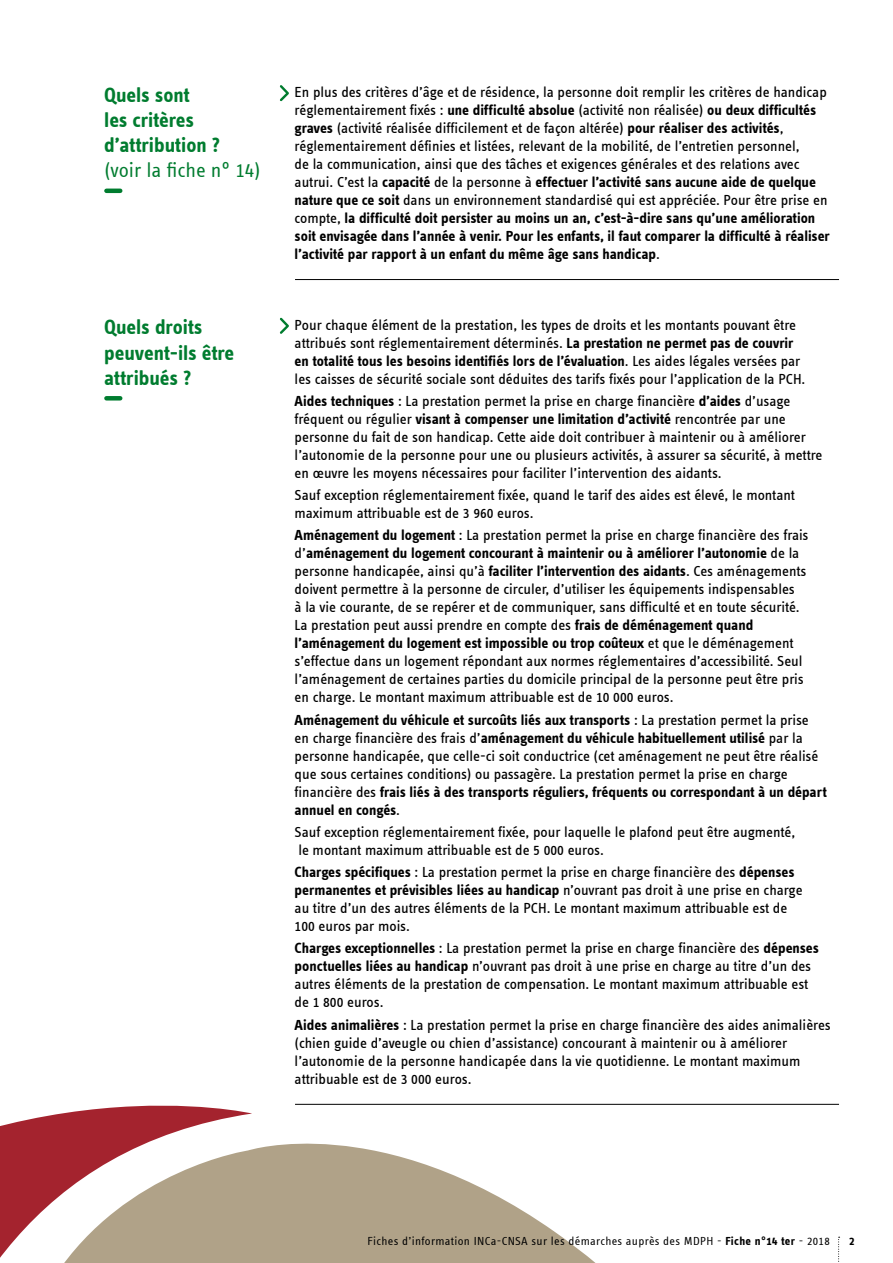
<style>
.page{position:relative;width:893px;height:1263px;background:#fff}
.page>*{position:absolute;margin:0;border:0;box-sizing:border-box;transform-origin:0 0}
.Mise_en_avant_texte{font:700 21px/25.2px "Info Text Offc";letter-spacing:-.005em;color:#007c2f}
.Texte_courant{font:15px/18px "Info Text Offc";color:#000}
.t1{font:12px "Info Text Offc";letter-spacing:.03em;color:#000}
.t2{font:700 12px "Info Text Offc";color:#000}
.s1{font-weight:400}
.s2{font-weight:700}
</style>
<div class="page">
<svg style="left:838px;top:1237px;width:2px;height:25px"></svg>
<svg style="left:252px;top:1143px;width:344px;height:120px;fill:#b0a288"></svg>
<svg style="left:0;top:1105px;width:252px;height:158px"></svg>
<svg style="left:279px;top:85px;width:10px;height:17px"></svg>
<svg style="left:279px;top:317px;width:10px;height:17px"></svg>
<hr style="left:106px;top:189px;width:14px;height:4px;background:#007c2f">
<hr style="left:106px;top:396px;width:14px;height:4px;background:#007c2f">
<hr style="left:295px;top:279px;width:544px;height:1px;background:#000">
<hr style="left:295px;top:1104px;width:544px;height:1px;background:#000">
<p class="Mise_en_avant_texte" style="left:104px;top:82px;width:158px">Quels sont<br>les critères d’attribution ? <span class="s1">(voir la fiche n° 14)</span></p>
<p class="Mise_en_avant_texte" style="left:104px;top:315px;width:131px">Quels droits peuvent-ils être attribués ?</p>
<p class="Texte_courant" style="left:295px;top:83px;width:537px">En plus des critères d’âge et de résidence, la personne doit remplir les critères de handicap réglementairement fixés : <span class="s2">une difficulté absolue</span> (activité non réalisée) <span class="s2">ou deux difficultés graves</span> (activité réalisée difficilement et de façon altérée) <span class="s2">pour réaliser des activités</span>, réglementairement définies et listées, relevant de la mobilité, de l’entretien personnel,<br>de la communication, ainsi que des tâches et exigences générales et des relations avec autrui. C’est la <span class="s2">capacité</span> de la personne à <span class="s2">effectuer l’activité sans aucune aide de quelque nature que ce soit</span> dans un environnement standardisé qui est appréciée. Pour être prise en compte, <span class="s2">la difficulté doit persister au moins un an, c’est-à-dire sans qu’une amélioration soit envisagée dans l’année à venir. Pour les enfants, il faut comparer la difficulté à réaliser l’activité par rapport à un enfant du même âge sans handicap</span>.</p>
<p class="Texte_courant" style="left:295px;top:316px;width:512px">Pour chaque élément de la prestation, les types de droits et les montants pouvant être attribués sont réglementairement déterminés. <span class="s2">La prestation ne permet pas de couvrir en totalité tous les besoins identifiés lors de l’évaluation</span>. Les aides légales versées par les caisses de sécurité sociale sont déduites des tarifs fixés pour l’application de la PCH.</p>
<p class="Texte_courant" style="left:295px;top:392px;width:529px"><span class="s2">Aides techniques</span> : La prestation permet la prise en charge financière <span class="s2">d’aides</span> d’usage fréquent ou régulier <span class="s2">visant à compenser une limitation d’activité</span> rencontrée par une personne du fait de son handicap. Cette aide doit contribuer à maintenir ou à améliorer l’autonomie de la personne pour une ou plusieurs activités, à assurer sa sécurité, à mettre en œuvre les moyens nécessaires pour faciliter l’intervention des aidants.</p>
<p class="Texte_courant" style="left:295px;top:486px;width:502px">Sauf exception réglementairement fixée, quand le tarif des aides est élevé, le montant maximum attribuable est de 3 960 euros.</p>
<p class="Texte_courant" style="left:295px;top:526px;width:515px"><span class="s2">Aménagement du logement</span> : La prestation permet la prise en charge financière des frais d’<span class="s2">aménagement du logement concourant à maintenir ou à améliorer l’autonomie</span> de la personne handicapée, ainsi qu’à <span class="s2">faciliter l’intervention des aidants</span>. Ces aménagements doivent permettre à la personne de circuler, d’utiliser les équipements indispensables<br>à la vie courante, de se repérer et de communiquer, sans difficulté et en toute sécurité.<br>La prestation peut aussi prendre en compte des <span class="s2">frais de déménagement quand l’aménagement du logement est impossible ou trop coûteux</span> et que le déménagement s’effectue dans un logement répondant aux normes réglementaires d’accessibilité. Seul l’aménagement de certaines parties du domicile principal de la personne peut être pris en charge. Le montant maximum attribuable est de 10 000 euros.</p>
<p class="Texte_courant" style="left:295px;top:711px;width:534px"><span class="s2">Aménagement du véhicule et surcoûts liés aux transports</span> : La prestation permet la prise en charge financière des frais d’<span class="s2">aménagement du véhicule habituellement utilisé</span> par la personne handicapée, que celle-ci soit conductrice (cet aménagement ne peut être réalisé que sous certaines conditions) ou passagère. La prestation permet la prise en charge financière des <span class="s2">frais liés à des transports réguliers, fréquents ou correspondant à un départ annuel en congés</span>.</p>
<p class="Texte_courant" style="left:295px;top:823px;width:502px">Sauf exception réglementairement fixée, pour laquelle le plafond peut être augmenté, le montant maximum attribuable est de 5 000 euros.</p>
<p class="Texte_courant" style="left:295px;top:863px;width:509px"><span class="s2">Charges spécifiques</span> : La prestation permet la prise en charge financière des <span class="s2">dépenses permanentes et prévisibles liées au handicap</span> n’ouvrant pas droit à une prise en charge au titre d’un des autres éléments de la PCH. Le montant maximum attribuable est de 100 euros par mois.</p>
<p class="Texte_courant" style="left:295px;top:939px;width:526px"><span class="s2">Charges exceptionnelles</span> : La prestation permet la prise en charge financière des <span class="s2">dépenses ponctuelles liées au handicap</span> n’ouvrant pas droit à une prise en charge au titre d’un des autres éléments de la prestation de compensation. Le montant maximum attribuable est de 1 800 euros.</p>
<p class="Texte_courant" style="left:295px;top:1016px;width:538px"><span class="s2">Aides animalières</span> : La prestation permet la prise en charge financière des aides animalières (chien guide d’aveugle ou chien d’assistance) concourant à maintenir ou à améliorer l’autonomie de la personne handicapée dans la vie quotidienne. Le montant maximum attribuable est de 3 000 euros.</p>
<p class="t1" style="left:367px;top:1235px;width:464px">Fiches d’information INCa-CNSA sur les démarches auprès des MDPH - <span class="s2">Fiche n°14 ter</span> - 2018</p>
<p class="t2" style="left:849px;top:1234px;width:7px">2</p>
</div>
